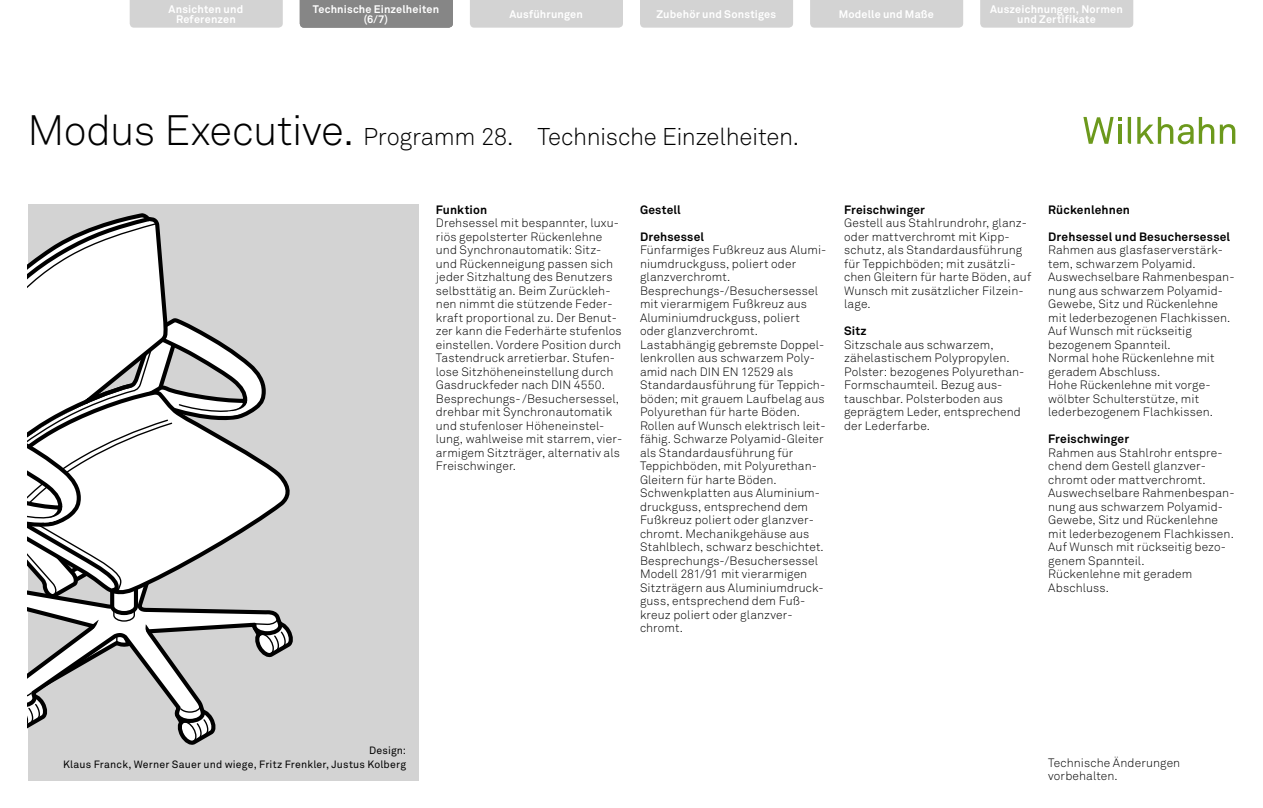
<style>
.page{position:relative;width:1263px;height:808px;background:#fff}
.page>*{position:absolute;margin:0;border:0;box-sizing:border-box;transform-origin:0 0}
.t1{font:300 24px "Akkurat Pro";letter-spacing:-.015em;color:#000}
.t2{font:300 12px/13.5px "Akkurat Pro";letter-spacing:.01em;color:#000}
.t3{font:700 12px "Akkurat Pro";letter-spacing:.015em;color:#000}
.t4{font:700 10.8px/10.5px "Akkurat Pro";letter-spacing:.015em;color:#fff;text-align:center}
.t5{font:10.5px/13.5px "Akkurat Pro";letter-spacing:.02em;color:#000;text-align:right}
.s1{font-size:42px}
</style>
<div class="page">
<div style="left:28px;top:204px;width:390px;height:576px;background:#d3d3d3"></div>
<svg style="left:28px;top:214px;width:265px;height:531px"></svg>
<div style="left:130px;top:0;width:153px;height:28px;background:#d3d3d3"></div>
<div style="left:470px;top:0;width:153px;height:28px;background:#d3d3d3"></div>
<div style="left:810px;top:0;width:153px;height:28px;background:#d3d3d3"></div>
<div style="left:980px;top:0;width:153px;height:28px;background:#d3d3d3"></div>
<div style="left:640px;top:0;width:153px;height:28px;background:#d3d3d3"></div>
<div style="left:300px;top:0;width:153px;height:28px;background:#868686"></div>
<svg style="left:1083px;top:117px;width:39px;height:27px"></svg>
<hr style="left:1118px;top:125px;width:3px;height:19px;background:#6c991c">
<svg style="left:1128px;top:117px;width:3px;height:27px"></svg>
<svg style="left:1137px;top:117px;width:56px;height:27px"></svg>
<svg style="left:1199px;top:117px;width:15px;height:27px"></svg>
<svg style="left:1220px;top:124px;width:15px;height:20px"></svg>
<p class="t4" style="left:313px;top:4px;width:128px">Technische Einzelheiten (6/7)</p>
<p class="t4" style="left:169px;top:4px;width:76px">Ansichten und<br>Referenzen</p>
<p class="t4" style="left:509px;top:9px;width:75px">Ausführungen</p>
<p class="t4" style="left:839px;top:9px;width:97px">Modelle und Maße</p>
<p class="t4" style="left:990px;top:4px;width:134px">Auszeichnungen, Normen und Zertifikate</p>
<p class="t4" style="left:313px;top:9px;width:128px">Technische Einzelheiten</p>
<p class="t4" style="left:656px;top:9px;width:121px">Zubehör und Sonstiges</p>
<h1 class="t1" style="left:28px;top:122px;width:773px"><span class="s1">Modus Executive.</span> Programm 28. Technische Einzelheiten.</h1>
<p class="t3" style="left:436px;top:202px;width:53px">Funktion</p>
<p class="t2" style="left:436px;top:216px;width:188px">Drehsessel mit bespannter, luxu&shy;riös gepolsterter Rückenlehne und Synchronautomatik: Sitz&shy;und Rückenneigung passen sich jeder Sitzhaltung des Benutzers selbsttätig an. Beim Zurückleh&shy;nen nimmt die stützende Feder&shy;kraft proportional zu. Der Benut&shy;zer kann die Federhärte stufenlos einstellen. Vordere Position durch<br>Tastendruck arretierbar. Stufen&shy;lose Sitzhöheneinstellung durch<br>Gasdruckfeder nach DIN 4550.<br>Besprechungs‑ /Besuchersessel, drehbar mit Synchronautomatik und stufenloser Höheneinstel&shy;lung, wahlweise mit starrem, vier&shy;armigem Sitzträger, alternativ als<br>Freischwinger.</p>
<p class="t3" style="left:640px;top:202px;width:42px">Gestell</p>
<p class="t3" style="left:640px;top:229px;width:66px">Drehsessel</p>
<p class="t2" style="left:640px;top:243px;width:188px">Fünfarmiges Fußkreuz aus Alumi&shy;niumdruckguss, poliert oder glanzverchromt.<br>Besprechungs‑/Besuchersessel mit vierarmigem Fußkreuz aus<br>Aluminiumdruckguss, poliert oder glanzverchromt.<br>Lastabhängig gebremste Doppel&shy;lenkrollen aus schwarzem Poly&shy;amid nach DIN EN 12529 als<br>Standardausführung für Teppich&shy;böden; mit grauem Laufbelag aus<br>Polyurethan für harte Böden.<br>Rollen auf Wunsch elektrisch leit&shy;fähig. Schwarze Polyamid-Gleiter als Standardausführung für<br>Teppichböden, mit Polyurethan-<br>Gleitern für harte Böden.<br>Schwenkplatten aus Aluminium&shy;druckguss, entsprechend dem<br>Fußkreuz poliert oder glanzver&shy;chromt. Mechanikgehäuse aus<br>Stahlblech, schwarz beschichtet.<br>Besprechungs‑/Besuchersessel<br>Modell 281/91 mit vierarmigen<br>Sitzträgern aus Aluminiumdruck&shy;guss, entsprechend dem Fuß&shy;kreuz poliert oder glanzver&shy;chromt.</p>
<p class="t3" style="left:844px;top:202px;width:82px">Freischwinger</p>
<p class="t2" style="left:844px;top:216px;width:189px">Gestell aus Stahlrundrohr, glanz&shy;oder mattverchromt mit Kipp&shy;schutz, als Standardausführung für Teppichböden; mit zusätzli&shy;chen Gleitern für harte Böden, auf<br>Wunsch mit zusätzlicher Filzein&shy;lage.</p>
<p class="t3" style="left:844px;top:323px;width:24px">Sitz</p>
<p class="t2" style="left:844px;top:338px;width:182px">Sitzschale aus schwarzem, zähelastischem Polypropylen.<br>Polster: bezogenes Polyurethan-<br>Formschaumteil. Bezug aus&shy;tauschbar. Polsterboden aus geprägtem Leder, entsprechend der Lederfarbe.</p>
<p class="t3" style="left:1048px;top:202px;width:83px">Rückenlehnen</p>
<p class="t3" style="left:1048px;top:229px;width:184px">Drehsessel und Besuchersessel</p>
<p class="t2" style="left:1048px;top:243px;width:188px">Rahmen aus glasfaserverstärk&shy;tem, schwarzem Polyamid.<br>Auswechselbare Rahmenbespan&shy;nung aus schwarzem Polyamid-<br>Gewebe, Sitz und Rückenlehne mit lederbezogenen Flachkissen.<br>Auf Wunsch mit rückseitig bezogenem Spannteil.<br>Normal hohe Rückenlehne mit geradem Abschluss.<br>Hohe Rückenlehne mit vorge&shy;wölbter Schulterstütze, mit lederbezogenem Flachkissen.</p>
<p class="t3" style="left:1048px;top:431px;width:82px">Freischwinger</p>
<p class="t2" style="left:1048px;top:446px;width:187px">Rahmen aus Stahlrohr entspre&shy;chend dem Gestell glanzver&shy;chromt oder mattverchromt.<br>Auswechselbare Rahmenbespan&shy;nung aus schwarzem Polyamid-<br>Gewebe, Sitz und Rückenlehne mit lederbezogenem Flachkissen.<br>Auf Wunsch mit rückseitig bezo&shy;genem Spannteil.<br>Rückenlehne mit geradem<br>Abschluss.</p>
<p class="t5" style="left:63px;top:744px;width:344px">Design:<br>Klaus Franck, Werner Sauer und wiege, Fritz Frenkler, Justus Kolberg</p>
<p class="t2" style="left:1048px;top:756px;width:134px">Technische Änderungen vorbehalten.</p>
</div>
